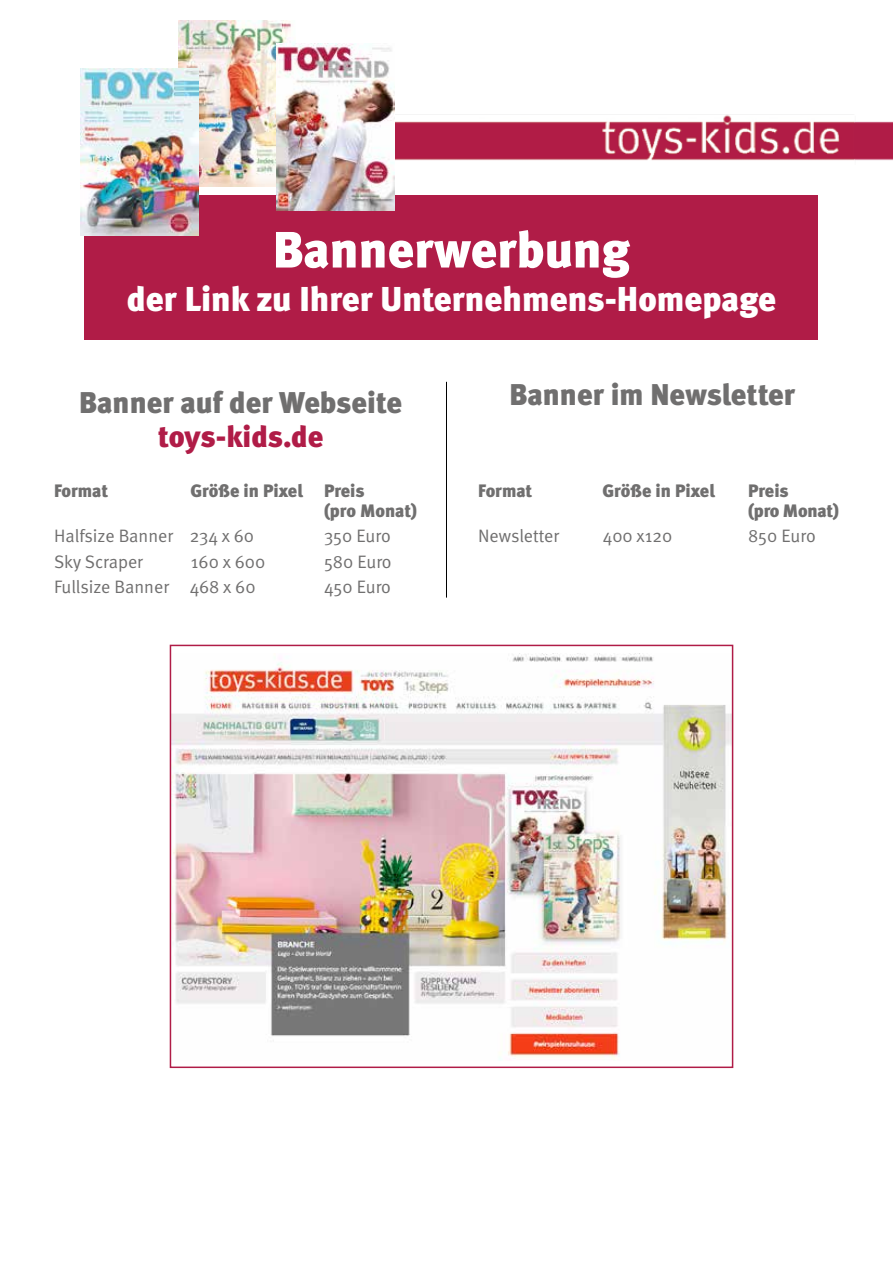
<style>
.page{position:relative;width:893px;height:1263px;background:#fff}
.page>*{position:absolute;margin:0;border:0;box-sizing:border-box;transform-origin:0 0}
.t1{font:900 51px "Meta";color:#fff}
.t2{font:900 34.5px "Meta";color:#fff}
.t3{font:900 30px "Meta";color:#706f6f}
.t4{font:900 30px "Meta";letter-spacing:-.005em;color:#b01c47}
.t5{font:18px "Meta Normal";color:#706f6f}
.t6{font:900 18px/19.5px "Meta";color:#706f6f}
</style>
<div class="page">
<div style="left:85px;top:196px;width:733px;height:144px;background:#b01c47"></div>
<hr style="left:446px;top:382px;width:1px;height:216px;background:#000">
<img style="left:173px;top:654px;width:557px;height:406px">
<div style="left:170px;top:645px;width:563px;height:423px;border:2px solid #b01c47"></div>
<img style="left:178px;top:20px;width:118px;height:167px">
<img style="left:394px;top:110px;width:499px;height:51px">
<img style="left:80px;top:69px;width:118px;height:166px">
<img style="left:277px;top:44px;width:117px;height:166px">
<h1 class="t1" style="left:273px;top:219px;width:358px">Bannerwerbung</h1>
<h2 class="t2" style="left:127px;top:278px;width:651px">der Link zu Ihrer Unternehmens-Homepage</h2>
<h3 class="t3" style="left:79px;top:384px;width:324px">Banner auf der Webseite</h3>
<h3 class="t4" style="left:158px;top:419px;width:167px">toys-kids.de</h3>
<p class="t6" style="left:54px;top:481px;width:56px">Format</p>
<p class="t6" style="left:324px;top:481px;width:94px;text-indent:-134px">Größe in Pixel Preis<br>(pro Monat)</p>
<p class="t5" style="left:54px;top:525px;width:202px">Halfsize Banner 234 x 60</p>
<p class="t5" style="left:324px;top:525px;width:68px">350 Euro</p>
<p class="t5" style="left:54px;top:551px;width:90px">Sky Scraper</p>
<p class="t5" style="left:191px;top:551px;width:76px">160 x 600</p>
<p class="t5" style="left:324px;top:551px;width:69px">580 Euro</p>
<p class="t5" style="left:54px;top:576px;width:203px">Fullsize Banner 468 x 60</p>
<p class="t5" style="left:324px;top:576px;width:68px">450 Euro</p>
<h3 class="t3" style="left:509px;top:376px;width:287px">Banner im Newsletter</h3>
<p class="t6" style="left:478px;top:481px;width:56px">Format</p>
<p class="t6" style="left:602px;top:481px;width:114px">Größe in Pixel</p>
<p class="t6" style="left:748px;top:481px;width:92px">Preis<br>(pro Monat)</p>
<p class="t5" style="left:478px;top:525px;width:82px">Newsletter</p>
<p class="t5" style="left:603px;top:525px;width:71px">400 x120</p>
<p class="t5" style="left:748px;top:525px;width:69px">850 Euro</p>
</div>
